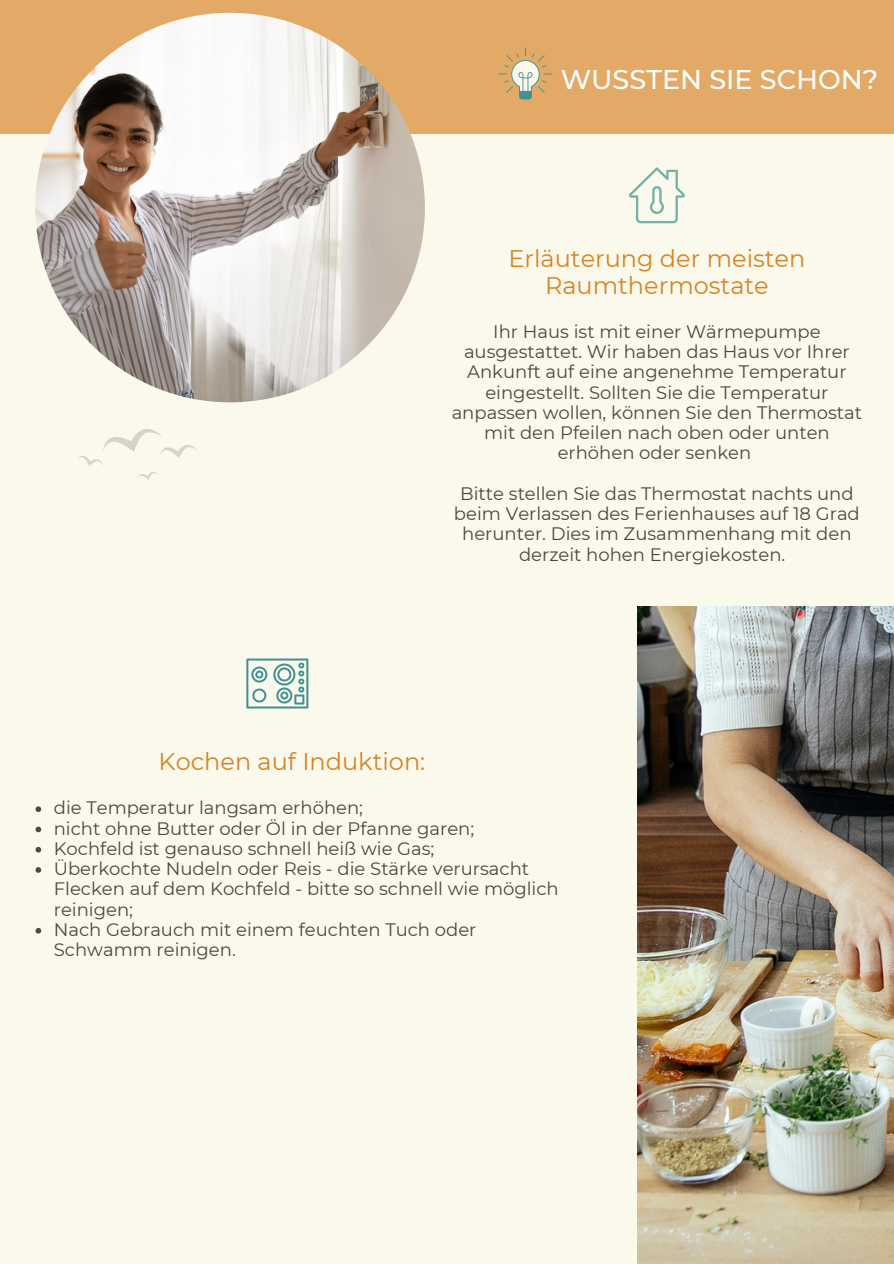
<style>
.page{position:relative;width:894px;height:1264px;background:#fff}
.page>*{position:absolute;margin:0;border:0;box-sizing:border-box;transform-origin:0 0}
.t1{font:500 27px "Montserrat";color:#fff}
.t2{font:24px/27px "Montserrat";color:#d78424;text-align:center}
.t3{font:18px/20.2px "Montserrat";color:#4e4840;text-align:center}
</style>
<div class="page">
<div style="left:0;top:0;width:893px;height:1263px;background:#fbf8ec"></div>
<div style="left:0;top:0;width:893px;height:134px;background:#e2aa66"></div>
<svg style="left:78px;top:429px;width:119px;height:50px"></svg>
<svg style="left:36px;top:806px;width:5px;height:6px"></svg>
<svg style="left:36px;top:826px;width:5px;height:6px"></svg>
<svg style="left:36px;top:846px;width:5px;height:6px"></svg>
<svg style="left:36px;top:867px;width:5px;height:5px"></svg>
<svg style="left:36px;top:928px;width:5px;height:5px"></svg>
<img style="left:35px;top:13px;width:390px;height:389px;border-radius:50%">
<svg style="left:246px;top:658px;width:62px;height:50px"></svg>
<img style="left:637px;top:606px;width:256px;height:657px">
<svg style="left:629px;top:167px;width:55px;height:56px"></svg>
<svg style="left:498px;top:47px;width:54px;height:52px"></svg>
<h1 class="t1" style="left:560px;top:63px;width:319px">WUSSTEN SIE SCHON?</h1>
<h2 class="t2" style="left:508px;top:245px;width:298px">Erläuterung der meisten<br>Raumthermostate</h2>
<p class="t3" style="left:451px;top:321px;width:412px">Ihr Haus ist mit einer Wärmepumpe ausgestattet. Wir haben das Haus vor Ihrer Ankunft auf eine angenehme Temperatur eingestellt. Sollten Sie die Temperatur anpassen wollen, können Sie den Thermostat mit den Pfeilen nach oben oder unten erhöhen oder senken</p>
<p class="t3" style="left:454px;top:483px;width:407px">Bitte stellen Sie das Thermostat nachts und beim Verlassen des Ferienhauses auf 18 Grad herunter. Dies im Zusammenhang mit den derzeit hohen Energiekosten.</p>
<h2 class="t2" style="left:159px;top:748px;width:268px">Kochen auf Induktion:</h2>
<p class="t3" style="left:54px;top:797px;width:506px;text-align:left">die Temperatur langsam erhöhen;<br>nicht ohne Butter oder Öl in der Pfanne garen; Kochfeld ist genauso schnell heiß wie Gas;<br>Überkochte Nudeln oder Reis - die Stärke verursacht Flecken auf dem Kochfeld - bitte so schnell wie möglich reinigen;<br>Nach Gebrauch mit einem feuchten Tuch oder Schwamm reinigen.</p>
</div>
